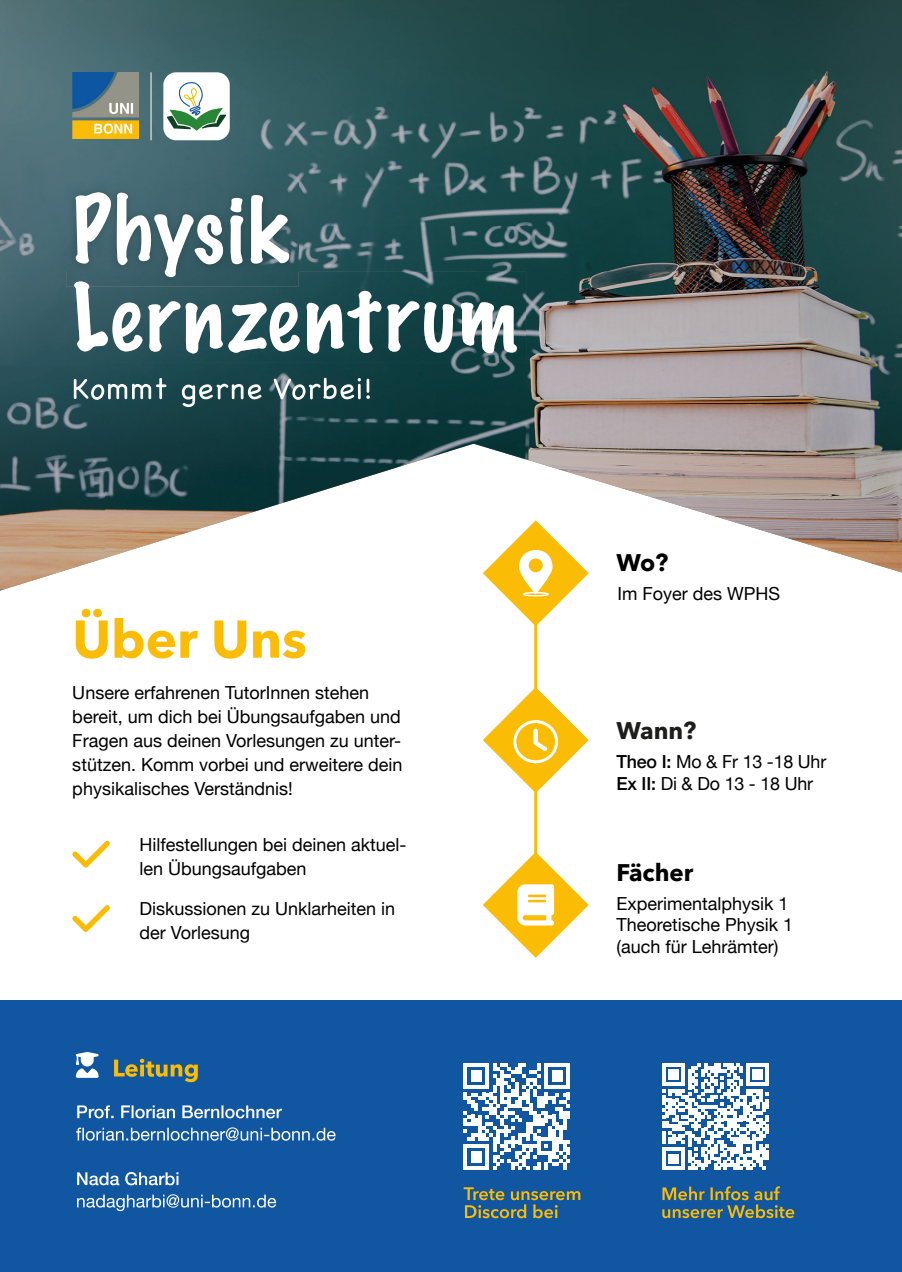
<style>
.page{position:relative;width:902px;height:1272px;background:#fff}
.page>*{position:absolute;margin:0;border:0;box-sizing:border-box;transform-origin:0 0}
.t1{font:700 52.5px "Avenir Next";color:#fbbc05}
.t2{font:700 24px "Avenir Next";color:#000}
.t3{font:700 24px "Avenir Next";color:#1d1d1b}
.t4{font:18px/24px "Helvetica Neue";color:#000}
.s1{font-weight:500}
</style>
<div class="page">
<svg style="left:72px;top:840px;width:38px;height:27px"></svg>
<svg style="left:72px;top:905px;width:38px;height:26px"></svg>
<svg style="left:483px;top:852px;width:105px;height:105px"></svg>
<svg style="left:482px;top:520px;width:106px;height:106px"></svg>
<svg style="left:483px;top:687px;width:105px;height:106px"></svg>
<hr style="left:534px;top:620px;width:3px;height:77px;background:#fbbc05">
<hr style="left:534px;top:786px;width:3px;height:76px;background:#fbbc05">
<img style="left:0;top:0;width:901px;height:226px">
<img style="left:0;top:226px;width:105px;height:363px">
<img style="left:517px;top:226px;width:384px;height:45px">
<img style="left:478px;top:271px;width:423px;height:228px">
<img style="left:105px;top:363px;width:213px;height:181px">
<img style="left:317px;top:363px;width:161px;height:129px">
<img style="left:656px;top:498px;width:245px;height:46px">
<img style="left:105px;top:544px;width:45px;height:14px">
<img style="left:807px;top:544px;width:94px;height:28px">
<img style="left:65px;top:272px;width:461px;height:91px">
<img style="left:66px;top:183px;width:232px;height:103px">
<svg style="left:74px;top:192px;width:443px;height:161px"></svg>
<svg style="left:74px;top:378px;width:296px;height:29px;background:#4a6b70"></svg>
<div style="left:163px;top:72px;width:67px;height:68px;background:#fff;border-radius:13px"></div>
<svg style="left:167px;top:82px;width:59px;height:48px"></svg>
<hr style="left:151px;top:72px;width:1px;height:68px;background:#fff">
<img style="left:72px;top:72px;width:67px;height:66px">
<div style="left:75px;top:122px;width:51px;height:14px;background:#fbbc05"></div>
<svg style="left:94px;top:123px;width:38px;height:11px"></svg>
<svg style="left:109px;top:103px;width:24px;height:11px"></svg>
<div style="left:0;top:1000px;width:901px;height:271px;background:#1156a1"></div>
<svg style="left:77px;top:1194px;width:199px;height:16px"></svg>
<svg style="left:77px;top:1172px;width:101px;height:13px"></svg>
<svg style="left:76px;top:1127px;width:259px;height:13px"></svg>
<svg style="left:77px;top:1105px;width:205px;height:13px"></svg>
<svg style="left:114px;top:1058px;width:84px;height:24px"></svg>
<svg style="left:76px;top:1051px;width:23px;height:26px"></svg>
<svg style="left:662px;top:1186px;width:132px;height:32px"></svg>
<svg style="left:662px;top:1063px;width:106px;height:106px"></svg>
<svg style="left:463px;top:1063px;width:107px;height:106px"></svg>
<svg style="left:463px;top:1187px;width:117px;height:31px"></svg>
<h1 class="t1" style="left:72px;top:605px;width:236px">Über Uns</h1>
<p class="t4" style="left:72px;top:680px;width:332px">Unsere erfahrenen TutorInnen stehen bereit, um dich bei Übungsaufgaben und Fragen aus deinen Vorlesungen zu unter&shy;stützen. Komm vorbei und erweitere dein physikalisches Verständnis!</p>
<p class="t4" style="left:139px;top:832px;width:269px">Hilfestellungen bei deinen aktuel&shy;len Übungsaufgaben</p>
<p class="t4" style="left:139px;top:896px;width:257px">Diskussionen zu Unklarheiten in der Vorlesung</p>
<h2 class="t2" style="left:616px;top:547px;width:54px">Wo?</h2>
<p class="t4" style="left:617px;top:581px;width:164px">Im Foyer des WPHS</p>
<h2 class="t3" style="left:616px;top:715px;width:81px">Wann?</h2>
<p class="t4" style="left:616px;top:751px;width:211px;line-height:21.6px"><span class="s1">Theo I:</span> Mo &amp; Fr 13 -18 Uhr<br><span class="s1">Ex II:</span> Di &amp; Do 13 - 18 Uhr</p>
<h2 class="t2" style="left:616px;top:856px;width:78px">Fächer</h2>
<p class="t4" style="left:616px;top:892px;width:178px;line-height:21.6px">Experimentalphysik 1<br>Theoretische Physik 1 (auch für Lehrämter)</p>
</div>
